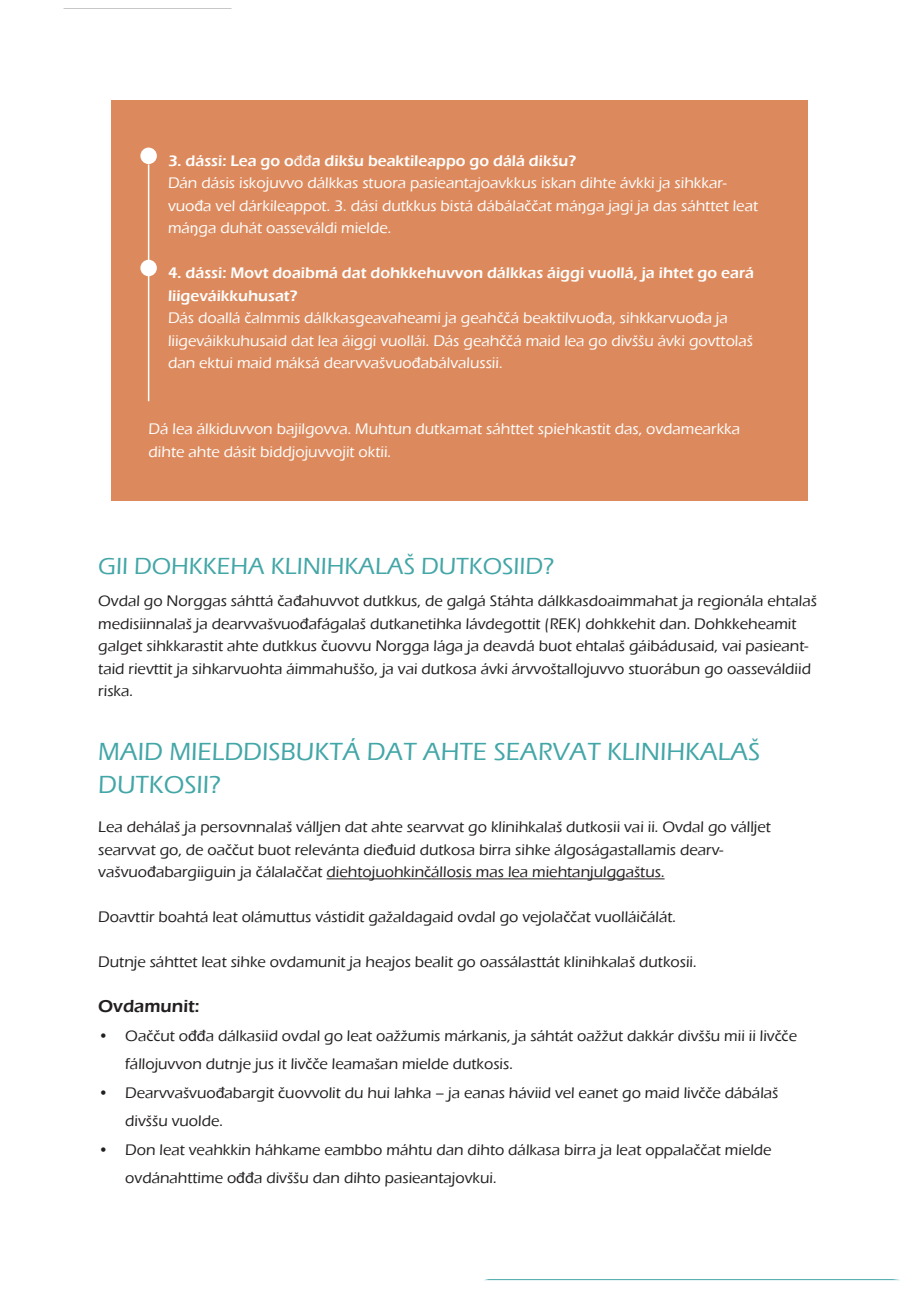
<style>
.page{position:relative;width:919px;height:1289px;background:#fff}
.page>*{position:absolute;margin:0;border:0;box-sizing:border-box;transform-origin:0 0}
.t1{font:500 25.5px/33px "Eras ITC";color:#43a6a7}
.t2{font:500 24px "Eras ITC";color:#43a6a7}
.t3{font:600 18px "Eras ITC";color:#231f20}
.t4{font:500 15.75px/22.5px "Eras ITC";color:#231f20}
.t5{font:500 15.75px/22.5px "Eras ITC";color:#fff}
.s1{font-weight:600}
.s2{font-family:"Myriad Pro";font-weight:400}
</style>
<div class="page">
<hr style="left:326px;top:878px;width:98px;height:1px;background:#231f20">
<hr style="left:431px;top:878px;width:233px;height:1px;background:#231f20">
<div style="left:111px;top:100px;width:696px;height:400px;background:#dc8a5d"></div>
<hr style="left:148px;top:164px;width:1px;height:237px;background:#fff">
<div style="left:140px;top:148px;width:17px;height:16px;background:#fff;border-radius:50%"></div>
<div style="left:140px;top:260px;width:17px;height:16px;background:#fff;border-radius:50%"></div>
<p class="t5" style="left:168px;top:149px;width:591px"><span class="s1">3. dássi: Lea go o</span><span class="s2">đđ</span><span class="s1">a dikšu beaktileappo go dálá dikšu?<br></span>Dán dásis iskojuvvo dálkkas stuora pasieantajoavkkus iskan dihte ávkki ja sihkkar&shy;vuo<span class="s2">đ</span>a vel dárkileappot. 3. dási dutkkus bistá dábála<span class="s2">čč</span>at má<span class="s2">ŋ</span>ga jagi ja das sáhttet leat má<span class="s2">ŋ</span>ga duhát oasseváldi mielde.</p>
<p class="t5" style="left:168px;top:262px;width:587px"><span class="s1">4. dássi: Movt doaibmá dat dohkkehuvvon dálkkas áiggi vuollá, ja ihtet go eará liigeváikkuhusat?<br></span>Dás doallá <span class="s2">č</span>almmis dálkkasgeavaheami ja geah<span class="s2">čč</span>á beaktilvuo<span class="s2">đ</span>a, sihkkarvuo<span class="s2">đ</span>a ja liigeváikkuhusaid dat lea áiggi vuollái. Dás geah<span class="s2">čč</span>á maid lea go divššu ávki govttolaš dan ektui maid máksá dearvvašvuo<span class="s2">đ</span>abálvalussii.</p>
<p class="t5" style="left:149px;top:418px;width:593px">Dá lea álkiduvvon bajilgovva. Muhtun dutkamat sáhttet spiehkastit das, ovdamearkka dihte ahte dásit biddjojuvvojit oktii.</p>
<h2 class="t2" style="left:98px;top:552px;width:457px">GII DOHKKEHA KLINIHKALAŠ DUTKOSIID?</h2>
<p class="t4" style="left:98px;top:590px;width:720px">Ovdal go Norggas sáhttá <span class="s2">č</span>a<span class="s2">đ</span>ahuvvot dutkkus, de galgá Stáhta dálkkasdoaimmahat ja regionála ehtalaš medisiinnalaš ja dearvvašvuo<span class="s2">đ</span>afágalaš dutkanetihka lávdegottit (REK) dohkkehit dan. Dohkkeheamit galget sihkkarastit ahte dutkkus <span class="s2">č</span>uovvu Norgga lága ja deavdá buot ehtalaš gáibádusaid, vai pasieant&shy;taid rievttit ja sihkarvuohta áimmahuššo, ja vai dutkosa ávki árvvoštallojuvvo stuorábun go oasseváldiid riska.</p>
<h1 class="t1" style="left:98px;top:735px;width:663px">MAID MIELDDISBUKTÁ DAT AHTE SEARVAT KLINIHKALAŠ<br>DUTKOSII?</h1>
<p class="t4" style="left:98px;top:816px;width:674px">Lea dehálaš ja persovnnalaš válljen dat ahte searvvat go klinihkalaš dutkosii vai ii. Ovdal go válljet searvvat go, de oa<span class="s2">čč</span>ut buot relevánta die<span class="s2">đ</span>uid dutkosa birra sihke álgoságastallamis dearv&shy;vašvuo<span class="s2">đ</span>abargiiguin ja <span class="s2">č</span>álala<span class="s2">čč</span>at diehtojuohkin<span class="s2">č</span>állosis mas lea miehtanjulggaštus.</p>
<p class="t4" style="left:98px;top:906px;width:579px">Doavttir boahtá leat olámuttus vástidit gažaldagaid ovdal go vejola<span class="s2">čč</span>at vuollái<span class="s2">č</span>álát.</p>
<p class="t4" style="left:98px;top:951px;width:600px">Dutnje sáhttet leat sihke ovdamunit ja heajos bealit go oassálasttát klinihkalaš dutkosii.</p>
<p class="t3" style="left:98px;top:996px;width:103px">Ovdamunit:</p>
<p class="t4" style="left:125px;top:1021px;width:673px;line-height:28.5px;text-indent:-27px">• Oa<span class="s2">čč</span>ut o<span class="s2">đđ</span>a dálkasiid ovdal go leat oažžumis márkanis, ja sáhtát oažžut dakkár divššu mii ii liv<span class="s2">čč</span>e fállojuvvon dutnje jus it liv<span class="s2">čč</span>e leamašan mielde dutkosis.</p>
<p class="t4" style="left:125px;top:1078px;width:654px;line-height:28.5px;text-indent:-27px">• Dearvvašvuo<span class="s2">đ</span>abargit <span class="s2">č</span>uovvolit du hui lahka – ja eanas háviid vel eanet go maid liv<span class="s2">čč</span>e dábálaš divššu vuolde.</p>
<p class="t4" style="left:125px;top:1135px;width:647px;line-height:28.5px;text-indent:-27px">• Don leat veahkkin háhkame eambbo máhtu dan dihto dálkasa birra ja leat oppala<span class="s2">čč</span>at mielde ovdánahttime o<span class="s2">đđ</span>a divššu dan dihto pasieantajovkui.</p>
</div>
